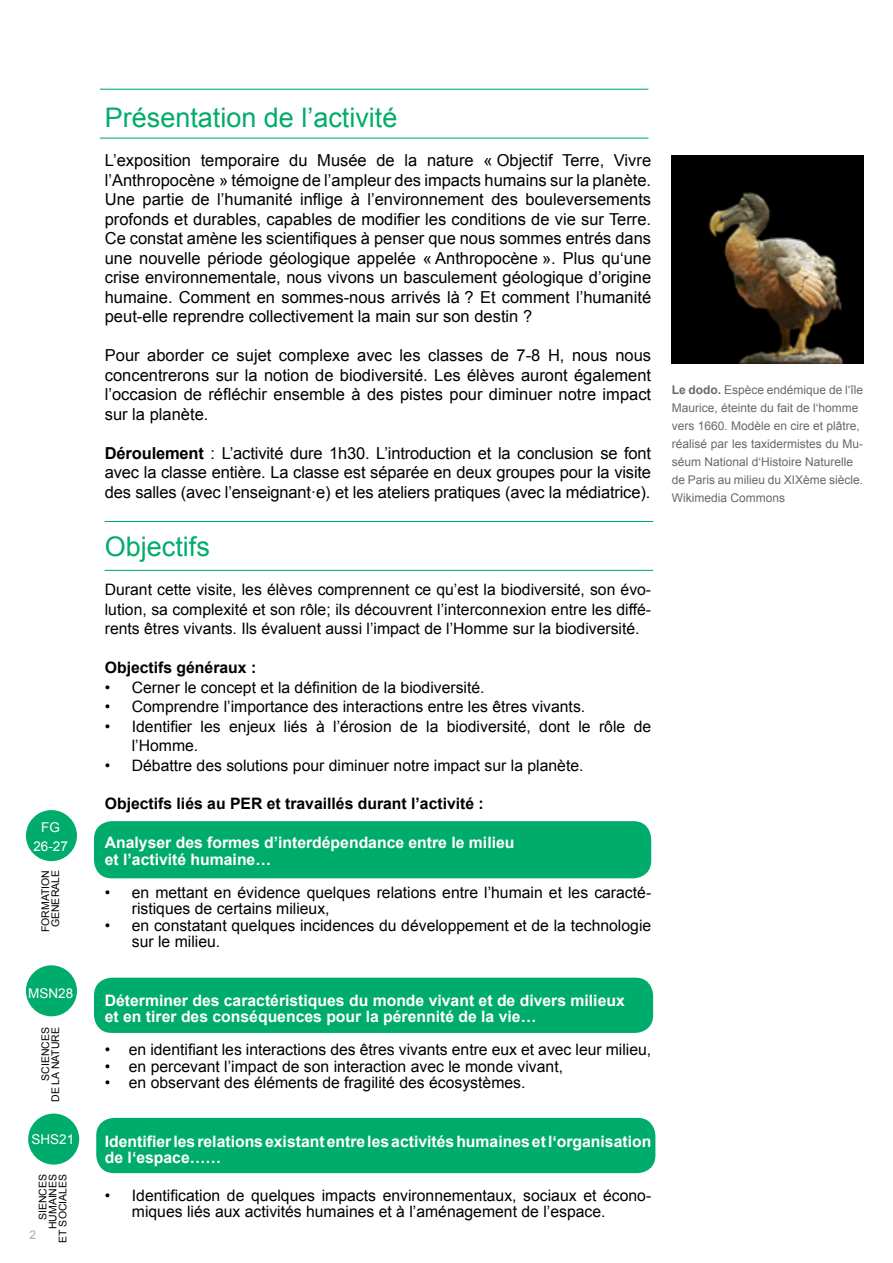
<style>
.page{position:relative;width:893px;height:1263px;background:#fff}
.page>*{position:absolute;margin:0;border:0;box-sizing:border-box;transform-origin:0 0}
.t1{font:27px "Arial";color:#00ac6c}
.t2{font:16.5px/19.5px "Arial";color:#000;text-align:justify}
.t3{font:15.75px/19.5px "Arial";color:#000}
.t4{font:700 15.75px/16.5px "Arial";color:#fff}
.t5{font:700 15.75px "Arial";color:#000}
.t6{font:13.5px/19.5px "Arial";color:#fff;text-align:center}
.t7{font:12px/18px "Arial";color:#6d6863}
.t8{font:12px "Arial";color:#b2aaa2}
.t9{font:10.5px/10.1px "Arial";color:#000;text-align:right}
.s1{font-weight:700}
</style>
<div class="page">
<div style="left:96px;top:1118px;width:559px;height:55px;background:#00ac6c;border-radius:18px"></div>
<hr style="left:100px;top:89px;width:548px;height:1px;background:#00ac6c">
<hr style="left:100px;top:138px;width:548px;height:1px;background:#00ac6c">
<div style="left:94px;top:821px;width:557px;height:57px;background:#00ac6c;border-radius:18px"></div>
<div style="left:26px;top:810px;width:51px;height:51px;background:#00ac6c;border-radius:50%"></div>
<div style="left:94px;top:978px;width:559px;height:55px;background:#00ac6c;border-radius:18px"></div>
<div style="left:26px;top:965px;width:51px;height:51px;background:#00ac6c;border-radius:50%"></div>
<hr style="left:105px;top:521px;width:548px;height:1px;background:#00ac6c">
<hr style="left:105px;top:570px;width:548px;height:1px;background:#00ac6c">
<div style="left:28px;top:1113px;width:51px;height:51px;background:#00ac6c;border-radius:50%"></div>
<img style="left:672px;top:155px;width:191px;height:209px">
<p class="t6" style="left:33px;top:817px;width:36px">FG<br>26-27</p>
<p class="t9" style="left:41px;top:932px;width:64px;text-align:center;rotate:-90deg">FORMATION<br>GENERALE</p>
<p class="t6" style="left:28px;top:983px;width:47px">MSN28</p>
<p class="t9" style="left:41px;top:1102px;width:77px;rotate:-90deg">SCIENCES<br>DE LA NATURE</p>
<p class="t6" style="left:32px;top:1130px;width:44px">SHS21</p>
<p class="t9" style="left:38px;top:1242px;width:70px;rotate:-90deg">SIENCES<br>HUMAINES<br>ET SOCIALES</p>
<p class="t8" style="left:29px;top:1227px;width:8px">2</p>
<h1 class="t1" style="left:105px;top:100px;width:294px">Présentation de l’activité</h1>
<p class="t2" style="left:105px;top:151px;width:548px">L’exposition temporaire du Musée de la nature « Objectif Terre, Vivre l’Anthropocène » témoigne de l’ampleur des impacts humains sur la planète.<br>Une partie de l’humanité inflige à l’environnement des bouleversements profonds et durables, capables de modifier les conditions de vie sur Terre.<br>Ce constat amène les scientifiques à penser que nous sommes entrés dans une nouvelle période géologique appelée « Anthropocène ». Plus qu‘une crise environnementale, nous vivons un basculement géologique d’origine humaine. Comment en sommes-nous arrivés là ? Et comment l’humanité peut-elle reprendre collectivement la main sur son destin ?</p>
<p class="t2" style="left:105px;top:346px;width:548px">Pour aborder ce sujet complexe avec les classes de 7-8 H, nous nous concentrerons sur la notion de biodiversité. Les élèves auront également l’occasion de réfléchir ensemble à des pistes pour diminuer notre impact sur la planète.</p>
<p class="t2" style="left:105px;top:444px;width:548px"><span class="s1">Déroulement</span> : L’activité dure 1h30. L’introduction et la conclusion se font avec la classe entière. La classe est séparée en deux groupes pour la visite des salles (avec l’enseignant·e) et les ateliers pratiques (avec la médiatrice).</p>
<h1 class="t1" style="left:105px;top:529px;width:107px">Objectifs</h1>
<p class="t3" style="left:105px;top:580px;width:548px;text-align:justify">Durant cette visite, les élèves comprennent ce qu’est la biodiversité, son évo&shy;lution, sa complexité et son rôle; ils découvrent l’interconnexion entre les diffé&shy;rents êtres vivants. Ils évaluent aussi l’impact de l’Homme sur la biodiversité.</p>
<p class="t5" style="left:105px;top:657px;width:153px">Objectifs généraux :</p>
<p class="t3" style="left:105px;top:678px;width:381px">• Cerner le concept et la définition de la biodiversité.</p>
<p class="t3" style="left:105px;top:697px;width:482px">• Comprendre l’importance des interactions entre les êtres vivants.</p>
<p class="t3" style="left:132px;top:717px;width:521px;text-indent:-27px">• Identifier les enjeux liés à l’érosion de la biodiversité, dont le rôle de l’Homme.</p>
<p class="t3" style="left:105px;top:756px;width:480px">• Débattre des solutions pour diminuer notre impact sur la planète.</p>
<p class="t5" style="left:105px;top:793px;width:381px">Objectifs liés au PER et travaillés durant l’activité :</p>
<p class="t4" style="left:105px;top:835px;width:411px">Analyser des formes d’interdépendance entre le milieu et l’activité humaine…</p>
<p class="t3" style="left:132px;top:884px;width:521px;line-height:16.5px;text-indent:-27px">• en mettant en évidence quelques relations entre l’humain et les caracté&shy;ristiques de certains milieux,</p>
<p class="t3" style="left:132px;top:917px;width:521px;line-height:16.5px;text-indent:-27px">• en constatant quelques incidences du développement et de la technologie sur le milieu.</p>
<p class="t4" style="left:105px;top:992px;width:521px">Déterminer des caractéristiques du monde vivant et de divers milieux et en tirer des conséquences pour la pérennité de la vie…</p>
<p class="t3" style="left:105px;top:1040px;width:548px">• en identifiant les interactions des êtres vivants entre eux et avec leur milieu,</p>
<p class="t3" style="left:105px;top:1056px;width:460px">• en percevant l’impact de son interaction avec le monde vivant,</p>
<p class="t3" style="left:105px;top:1073px;width:422px">• en observant des éléments de fragilité des écosystèmes.</p>
<p class="t4" style="left:105px;top:1133px;width:548px">Identifier les relations existant entre les activités humaines et l‘organisation de l‘espace……</p>
<p class="t3" style="left:132px;top:1187px;width:521px;line-height:16.5px;text-indent:-27px">• Identification de quelques impacts environnementaux, sociaux et écono&shy;miques liés aux activités humaines et à l’aménagement de l’espace.</p>
<p class="t7" style="left:672px;top:381px;width:193px"><span class="s1">Le dodo.</span> Espèce endémique de l‘île Maurice, éteinte du fait de l‘homme vers 1660. Modèle en cire et plâtre, réalisé par les taxidermistes du Mu&shy;séum National d‘Histoire Naturelle de Paris au milieu du XIXème siècle.<br>Wikimedia Commons</p>
</div>
